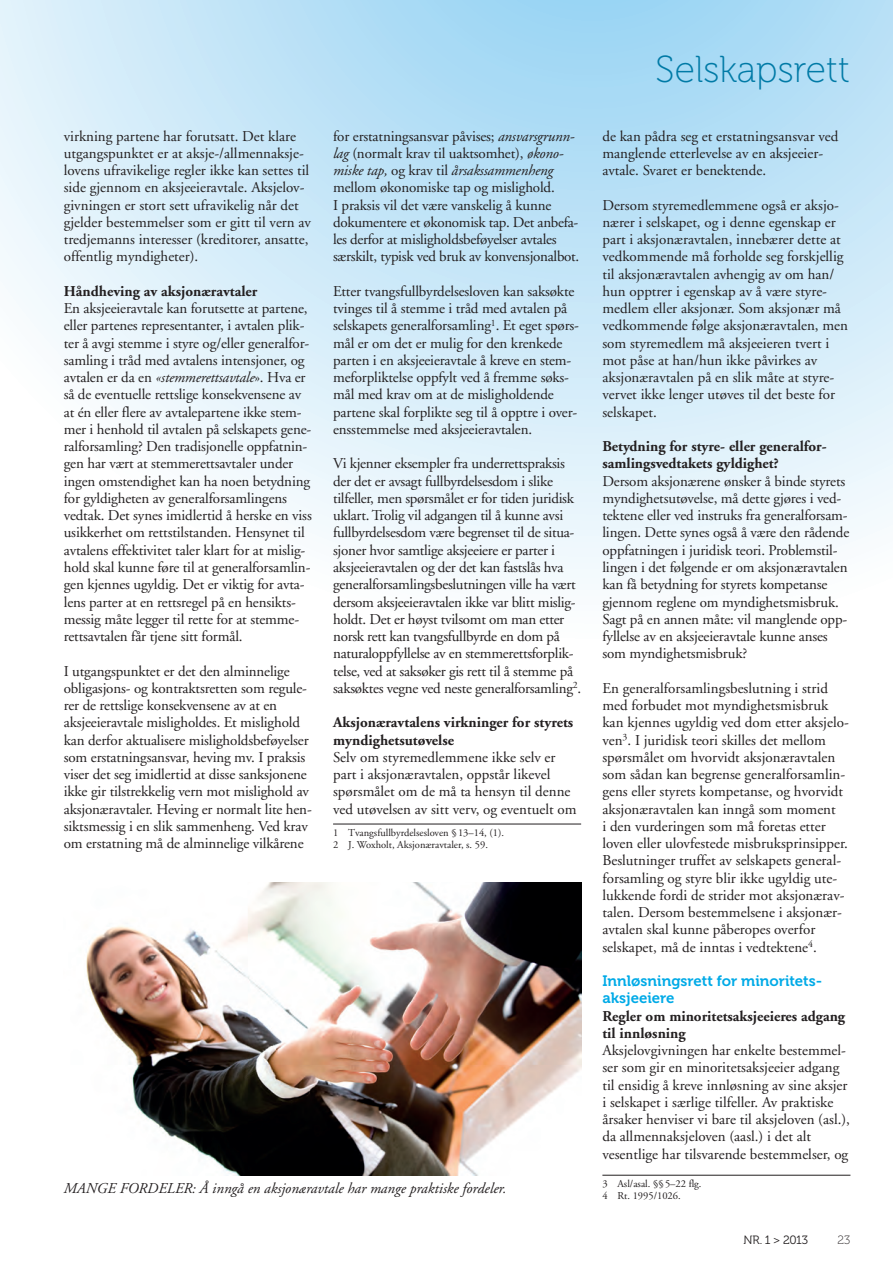
<style>
.page{position:relative;width:893px;height:1263px;background:#fff}
.page>*{position:absolute;margin:0;border:0;box-sizing:border-box;transform-origin:0 0}
.t1{font:37.5px "Museo 100";color:#007aa6}
.t2{font:15px/17.2px "Adobe Garamond";letter-spacing:-.01em;color:#231f20}
.t3{font:700 15px/17.2px "Adobe Garamond";color:#231f20}
.t4{font:italic 15px "Adobe Garamond";color:#231f20}
.t5{font:15px/17.2px "Museo 700";color:#00aae7}
.t6{font:12px "Museo 300";letter-spacing:-.025em;color:#231f20}
.t7{font:12px "Museo 100";color:#231f20}
.t8{font:10.5px/12px "Adobe Garamond";color:#231f20}
.s1{font-style:italic}
</style>
<div class="page">
<svg style="left:0;top:0;width:893px;height:584px"></svg>
<hr style="left:333px;top:824px;width:248px;height:1px;background:#231f20">
<hr style="left:602px;top:1175px;width:248px;height:1px;background:#231f20">
<img style="left:86px;top:882px;width:495px;height:294px">
<h1 class="t1" style="left:656px;top:49px;width:196px">Selskapsrett</h1>
<p class="t2" style="left:64px;top:128px;width:249px">virkning partene har forutsatt. Det klare utgangspunktet er at aksje-/allmennaksje&shy;lovens ufravikelige regler ikke kan settes til side gjennom en aksjeeieravtale. Aksjelov&shy;givningen er stort sett ufravikelig når det gjelder bestemmelser som er gitt til vern av tredjemanns interesser (kreditorer, ansatte, offentlig myndigheter).</p>
<p class="t3" style="left:64px;top:283px;width:195px">Håndheving av aksjonæravtaler</p>
<p class="t2" style="left:64px;top:300px;width:250px">En aksjeeieravtale kan forutsette at partene, eller partenes representanter, i avtalen plik&shy;ter å avgi stemme i styre og/eller generalfor&shy;samling i tråd med avtalens intensjoner, og avtalen er da en <span class="s1">«stemmerettsavtale</span>». Hva er så de eventuelle rettslige konsekvensene av at én eller flere av avtalepartene ikke stem&shy;mer i henhold til avtalen på selskapets gene&shy;ralforsamling? Den tradisjonelle oppfatnin&shy;gen har vært at stemmerettsavtaler under ingen omstendighet kan ha noen betydning for gyldigheten av generalforsamlingens vedtak. Det synes imidlertid å herske en viss usikkerhet om rettstilstanden. Hensynet til avtalens effektivitet taler klart for at mislig&shy;hold skal kunne føre til at generalforsamlin&shy;gen kjennes ugyldig. Det er viktig for avta&shy;lens parter at en rettsregel på en hensikts&shy;messig måte legger til rette for at stemme&shy;rettsavtalen får tjene sitt formål.</p>
<p class="t2" style="left:64px;top:662px;width:249px">I utgangspunktet er det den alminnelige obligasjons- og kontraktsretten som regule&shy;rer de rettslige konsekvensene av at en aksjeeieravtale misligholdes. Et mislighold kan derfor aktualisere misligholdsbeføyelser som erstatningsansvar, heving mv. I praksis viser det seg imidlertid at disse sanksjonene ikke gir tilstrekkelig vern mot mislighold av aksjonæravtaler. Heving er normalt lite hen&shy;siktsmessig i en slik sammenheng. Ved krav om erstatning må de alminnelige vilkårene</p>
<p class="t2" style="left:602px;top:128px;width:237px">de kan pådra seg et erstatningsansvar ved manglende etterlevelse av en aksjeeier&shy;avtale. Svaret er benektende.</p>
<p class="t2" style="left:602px;top:197px;width:247px">Dersom styremedlemmene også er aksjo&shy;nærer i selskapet, og i denne egenskap er part i aksjonæravtalen, innebærer dette at vedkommende må forholde seg forskjellig til aksjonæravtalen avhengig av om han/ hun opptrer i egenskap av å være styre&shy;medlem eller aksjonær. Som aksjonær må vedkommende følge aksjonæravtalen, men som styremedlem må aksjeeieren tvert i mot påse at han/hun ikke påvirkes av aksjonæravtalen på en slik måte at styre&shy;vervet ikke lenger utøves til det beste for selskapet.</p>
<p class="t3" style="left:602px;top:438px;width:226px">Betydning for styre- eller generalfor&shy;samlingsvedtakets gyldighet?</p>
<p class="t2" style="left:602px;top:473px;width:248px">Dersom aksjonærene ønsker å binde styrets myndighetsutøvelse, må dette gjøres i ved&shy;tektene eller ved instruks fra generalforsam&shy;lingen. Dette synes også å være den rådende oppfatningen i juridisk teori. Problemstil&shy;lingen i det følgende er om aksjonæravtalen kan få betydning for styrets kompetanse gjennom reglene om myndighetsmisbruk.<br>Sagt på en annen måte: vil manglende opp&shy;fyllelse av en aksjeeieravtale kunne anses som myndighetsmisbruk?</p>
<p class="t2" style="left:602px;top:680px;width:247px">En generalforsamlingsbeslutning i strid med forbudet mot myndighetsmisbruk kan kjennes ugyldig ved dom etter aksjelo&shy;ven<sup>3</sup>. I juridisk teori skilles det mellom spørsmålet om hvorvidt aksjonæravtalen som sådan kan begrense generalforsamlin&shy;gens eller styrets kompetanse, og hvorvidt aksjonæravtalen kan inngå som moment<br>i den vurderingen som må foretas etter loven eller ulovfestede misbruksprinsipper.<br>Beslutninger truffet av selskapets general&shy;forsamling og styre blir ikke ugyldig ute&shy;lukkende fordi de strider mot aksjonærav&shy;talen. Dersom bestemmelsene i aksjonær&shy;avtalen skal kunne påberopes overfor selskapet, må de inntas i vedtektene<sup>4</sup>.</p>
<p class="t5" style="left:602px;top:972px;width:218px">Innløsningsrett for minoritets-- aksjeeiere</p>
<p class="t3" style="left:602px;top:1007px;width:244px">Regler om minoritetsaksjeeieres adgang til innløsning</p>
<p class="t2" style="left:602px;top:1042px;width:249px">Aksjelovgivningen har enkelte bestemmel&shy;ser som gir en minoritetsaksjeeier adgang til ensidig å kreve innløsning av sine aksjer i selskapet i særlige tilfeller. Av praktiske årsaker henviser vi bare til aksjeloven (asl.), da allmennaksjeloven (aasl.) i det alt vesentlige har tilsvarende bestemmelser, og</p>
<p class="t8" style="left:602px;top:1178px;width:101px">3 Asl/asal. §§5–22 flg.</p>
<p class="t2" style="left:333px;top:128px;width:248px">for erstatningsansvar påvises; <span class="s1">ansvarsgrunn&shy;lag</span> (normalt krav til uaktsomhet), <span class="s1">økono&shy;miske tap,</span> og krav til <span class="s1">årsakssammenheng </span>mellom økonomiske tap og mislighold.<br>I praksis vil det være vanskelig å kunne dokumentere et økonomisk tap. Det anbefa&shy;les derfor at misligholdsbeføyelser avtales særskilt, typisk ved bruk av konvensjonalbot.</p>
<p class="t2" style="left:333px;top:283px;width:247px">Etter tvangsfullbyrdelsesloven kan saksøkte tvinges til å stemme i tråd med avtalen på selskapets generalforsamling<sup>1</sup>. Et eget spørs&shy;mål er om det er mulig for den krenkede parten i en aksjeeieravtale å kreve en stem&shy;meforpliktelse oppfylt ved å fremme søks&shy;mål med krav om at de misligholdende partene skal forplikte seg til å opptre i over&shy;ensstemmelse med aksjeeieravtalen.</p>
<p class="t2" style="left:333px;top:455px;width:250px">Vi kjenner eksempler fra underrettspraksis der det er avsagt fullbyrdelsesdom i slike tilfeller, men spørsmålet er for tiden juridisk uklart. Trolig vil adgangen til å kunne avsi fullbyrdelsesdom være begrenset til de situa&shy;sjoner hvor samtlige aksjeeiere er parter i aksjeeieravtalen og der det kan fastslås hva generalforsamlingsbeslutningen ville ha vært dersom aksjeeieravtalen ikke var blitt mislig&shy;holdt. Det er høyst tvilsomt om man etter norsk rett kan tvangsfullbyrde en dom på naturaloppfyllelse av en stemmerettsforplik&shy;telse, ved at saksøker gis rett til å stemme på saksøktes vegne ved neste generalforsamling<sup>2</sup>.</p>
<p class="t3" style="left:333px;top:714px;width:242px">Aksjonæravtalens virkninger for styrets myndighetsutøvelse</p>
<p class="t2" style="left:333px;top:749px;width:245px">Selv om styremedlemmene ikke selv er part i aksjonæravtalen, oppstår likevel spørsmålet om de må ta hensyn til denne ved utøvelsen av sitt verv, og eventuelt om</p>
<p class="t8" style="left:333px;top:827px;width:173px">1 Tvangsfullbyrdelsesloven §13–14, (1).<br>2 J. Woxholt, Aksjonæravtaler, s. 59.</p>
<p class="t4" style="left:64px;top:1180px;width:444px">MANGE FORDELER: Å inngå en aksjonæravtale har mange praktiske fordeler.</p>
<p class="t8" style="left:602px;top:1190px;width:80px">4 Rt. 1995/1026.</p>
<p class="t6" style="left:743px;top:1233px;width:66px">NR. 1 &gt; 2013</p>
<p class="t7" style="left:837px;top:1233px;width:15px">23</p>
</div>
